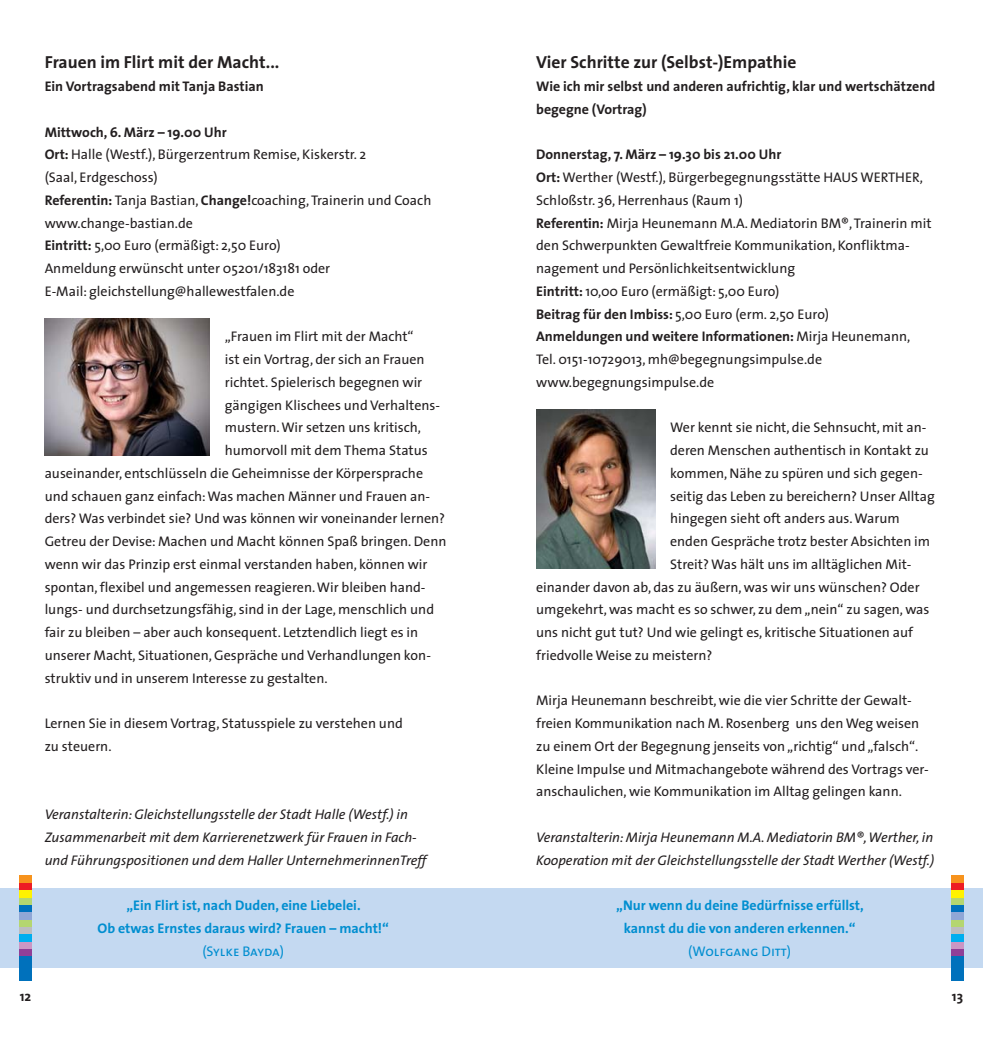
<style>
.page{position:relative;width:983px;height:1042px;background:#fff}
.page>*{position:absolute;margin:0;border:0;box-sizing:border-box;transform-origin:0 0}
.t1{font:700 17.5px "The Sans";color:#231f20}
.t2{font:14px/22.8px "The Sans";color:#231f20}
.t3{font:italic 14px/22.8px "The Sans";color:#231f20}
.t4{font:700 14px/22.8px "The Sans";color:#008ed0;text-align:center}
.t5{font:700 14px/22.8px "The Sans";color:#231f20}
.t6{font:14px "The Sans Caps";color:#008ed0}
.s1{font-weight:700}
</style>
<div class="page">
<div style="left:0;top:888px;width:982px;height:79px;background:#c4d9f1"></div>
<div style="left:20px;top:956px;width:12px;height:24px;background:#0071bc"></div>
<div style="left:20px;top:948px;width:12px;height:8px;background:#903f98"></div>
<div style="left:20px;top:941px;width:12px;height:7px;background:#cb97c4"></div>
<div style="left:20px;top:934px;width:12px;height:7px;background:#00aeef"></div>
<div style="left:20px;top:926px;width:12px;height:8px;background:#bbbdc0"></div>
<div style="left:20px;top:919px;width:12px;height:7px;background:#b4d670"></div>
<div style="left:20px;top:912px;width:12px;height:7px;background:#90a7d6"></div>
<div style="left:20px;top:904px;width:12px;height:8px;background:#0071bc"></div>
<div style="left:20px;top:897px;width:12px;height:7px;background:#b4d670"></div>
<div style="left:20px;top:890px;width:12px;height:7px;background:#fff200"></div>
<div style="left:20px;top:882px;width:12px;height:8px;background:#ed1c24"></div>
<div style="left:20px;top:875px;width:12px;height:7px;background:#f7931d"></div>
<div style="left:950px;top:956px;width:12px;height:24px;background:#0071bc"></div>
<div style="left:950px;top:948px;width:12px;height:8px;background:#903f98"></div>
<div style="left:950px;top:941px;width:12px;height:7px;background:#cb97c4"></div>
<div style="left:950px;top:934px;width:12px;height:7px;background:#00aeef"></div>
<div style="left:950px;top:926px;width:12px;height:8px;background:#bbbdc0"></div>
<div style="left:950px;top:919px;width:12px;height:7px;background:#b4d670"></div>
<div style="left:950px;top:912px;width:12px;height:7px;background:#90a7d6"></div>
<div style="left:950px;top:904px;width:12px;height:8px;background:#0071bc"></div>
<div style="left:950px;top:897px;width:12px;height:7px;background:#b4d670"></div>
<div style="left:950px;top:890px;width:12px;height:7px;background:#fff200"></div>
<div style="left:950px;top:882px;width:12px;height:8px;background:#ed1c24"></div>
<div style="left:950px;top:875px;width:12px;height:7px;background:#f7931d"></div>
<img style="left:45px;top:318px;width:165px;height:137px">
<img style="left:536px;top:410px;width:119px;height:159px">
<p class="t1" style="left:45px;top:53px;width:236px">Frauen im Flirt mit der Macht...</p>
<p class="t5" style="left:45px;top:75px;width:221px">Ein Vortragsabend mit Tanja Bastian</p>
<p class="t2" style="left:45px;top:122px;width:388px"><span class="s1">Mittwoch, 6. März – 19.00 Uhr<br>Ort:</span> Halle (Westf.), Bürgerzentrum Remise, Kiskerstr. 2<br>(Saal, Erdgeschoss)<br><span class="s1">Referentin:</span> Tanja Bastian, <span class="s1">Change!</span>coaching, Trainerin und Coach www.change-bastian.de<br><span class="s1">Eintritt:</span> 5,00 Euro (ermäßigt: 2,50 Euro)<br>Anmeldung erwünscht unter 05201/183181 oder<br>E-Mail: gleichstellung@hallewestfalen.de</p>
<p class="t2" style="left:225px;top:327px;width:190px">„Frauen im Flirt mit der Macht“</p>
<p class="t2" style="left:225px;top:349px;width:201px">ist ein Vortrag, der sich an Frauen</p>
<p class="t2" style="left:225px;top:372px;width:199px">richtet. Spielerisch begegnen wir</p>
<p class="t2" style="left:225px;top:395px;width:217px">gängigen Klischees und Verhaltens-</p>
<p class="t2" style="left:225px;top:418px;width:198px">mustern. Wir setzen uns kritisch,</p>
<p class="t2" style="left:225px;top:440px;width:204px">humorvoll mit dem Thema Status</p>
<p class="t2" style="left:45px;top:463px;width:380px">auseinander, entschlüsseln die Geheimnisse der Körpersprache</p>
<p class="t2" style="left:45px;top:486px;width:387px">und schauen ganz einfach: Was machen Männer und Frauen an-</p>
<p class="t2" style="left:45px;top:509px;width:402px">ders? Was verbindet sie? Und was können wir voneinander lernen?</p>
<p class="t2" style="left:45px;top:531px;width:403px">Getreu der Devise: Machen und Macht können Spaß bringen. Denn</p>
<p class="t2" style="left:45px;top:554px;width:384px">wenn wir das Prinzip erst einmal verstanden haben, können wir</p>
<p class="t2" style="left:45px;top:577px;width:382px">spontan, flexibel und angemessen reagieren. Wir bleiben hand-</p>
<p class="t2" style="left:45px;top:600px;width:391px">lungs- und durchsetzungsfähig, sind in der Lage, menschlich und</p>
<p class="t2" style="left:45px;top:622px;width:375px">fair zu bleiben – aber auch konsequent. Letztendlich liegt es in</p>
<p class="t2" style="left:45px;top:645px;width:387px">unserer Macht, Situationen, Gespräche und Verhandlungen kon-</p>
<p class="t2" style="left:45px;top:668px;width:284px">struktiv und in unserem Interesse zu gestalten.</p>
<p class="t2" style="left:45px;top:713px;width:359px">Lernen Sie in diesem Vortrag, Statusspiele zu verstehen und zu steuern.</p>
<p class="t3" style="left:45px;top:804px;width:383px">Veranstalterin: Gleichstellungsstelle der Stadt Halle (Westf.) in<br>Zusammenarbeit mit dem Karrierenetzwerk für Frauen in Fach&shy;und Führungspositionen und dem Haller UnternehmerinnenTreff</p>
<p class="t4" style="left:97px;top:894px;width:293px">„Ein Flirt ist, nach Duden, eine Liebelei.<br>Ob etwas Ernstes daraus wird? Frauen – macht!“</p>
<p class="t6" style="left:202px;top:942px;width:83px">(Sylke Bayda)</p>
<p class="t1" style="left:536px;top:53px;width:262px">Vier Schritte zur (Selbst-)Empathie</p>
<p class="t5" style="left:536px;top:75px;width:400px">Wie ich mir selbst und anderen aufrichtig, klar und wertschätzend begegne (Vortrag)</p>
<p class="t2" style="left:536px;top:145px;width:397px"><span class="s1">Donnerstag, 7. März – 19.30 bis 21.00 Uhr<br>Ort:</span> Werther (Westf.), Bürgerbegegnungsstätte HAUS WERTHER, Schloßstr. 36, Herrenhaus (Raum 1)<br><span class="s1">Referentin:</span> Mirja Heunemann M.A. Mediatorin BM®, Trainerin mit den Schwerpunkten Gewaltfreie Kommunikation, Konfliktma&shy;nagement und Persönlichkeitsentwicklung<br><span class="s1">Eintritt:</span> 10,00 Euro (ermäßigt: 5,00 Euro)<br><span class="s1">Beitrag für den Imbiss:</span> 5,00 Euro (erm. 2,50 Euro)<br><span class="s1">Anmeldungen und weitere Informationen:</span> Mirja Heunemann, Tel. 0151-10729013, mh@begegnungsimpulse.de www.begegnungsimpulse.de</p>
<p class="t2" style="left:670px;top:418px;width:258px">Wer kennt sie nicht, die Sehnsucht, mit an-</p>
<p class="t2" style="left:670px;top:440px;width:260px">deren Menschen authentisch in Kontakt zu</p>
<p class="t2" style="left:670px;top:463px;width:254px">kommen, Nähe zu spüren und sich gegen-</p>
<p class="t2" style="left:670px;top:486px;width:266px">seitig das Leben zu bereichern? Unser Alltag</p>
<p class="t2" style="left:670px;top:509px;width:231px">hingegen sieht oft anders aus. Warum</p>
<p class="t2" style="left:670px;top:531px;width:261px">enden Gespräche trotz bester Absichten im</p>
<p class="t2" style="left:670px;top:554px;width:243px">Streit? Was hält uns im alltäglichen Mit-</p>
<p class="t2" style="left:536px;top:577px;width:385px">einander davon ab, das zu äußern, was wir uns wünschen? Oder</p>
<p class="t2" style="left:536px;top:600px;width:395px">umgekehrt, was macht es so schwer, zu dem „nein“ zu sagen, was</p>
<p class="t2" style="left:536px;top:622px;width:378px">uns nicht gut tut? Und wie gelingt es, kritische Situationen auf</p>
<p class="t2" style="left:536px;top:645px;width:178px">friedvolle Weise zu meistern?</p>
<p class="t2" style="left:536px;top:691px;width:394px">Mirja Heunemann beschreibt, wie die vier Schritte der Gewalt&shy;freien Kommunikation nach M. Rosenberg uns den Weg weisen zu einem Ort der Begegnung jenseits von „richtig“ und „falsch“.<br>Kleine Impulse und Mitmachangebote während des Vortrags ver&shy;anschaulichen, wie Kommunikation im Alltag gelingen kann.</p>
<p class="t3" style="left:536px;top:827px;width:399px">Veranstalterin: Mirja Heunemann M.A. Mediatorin BM®, Werther, in<br>Kooperation mit der Gleichstellungsstelle der Stadt Werther (Westf.)</p>
<p class="t4" style="left:616px;top:894px;width:249px">„Nur wenn du deine Bedürfnisse erfüllst, kannst du die von anderen erkennen.“</p>
<p class="t6" style="left:688px;top:942px;width:104px">(Wolfgang Ditt)</p>
<p class="t5" style="left:20px;top:985px;width:13px">12</p>
<p class="t5" style="left:951px;top:985px;width:13px">13</p>
</div>
